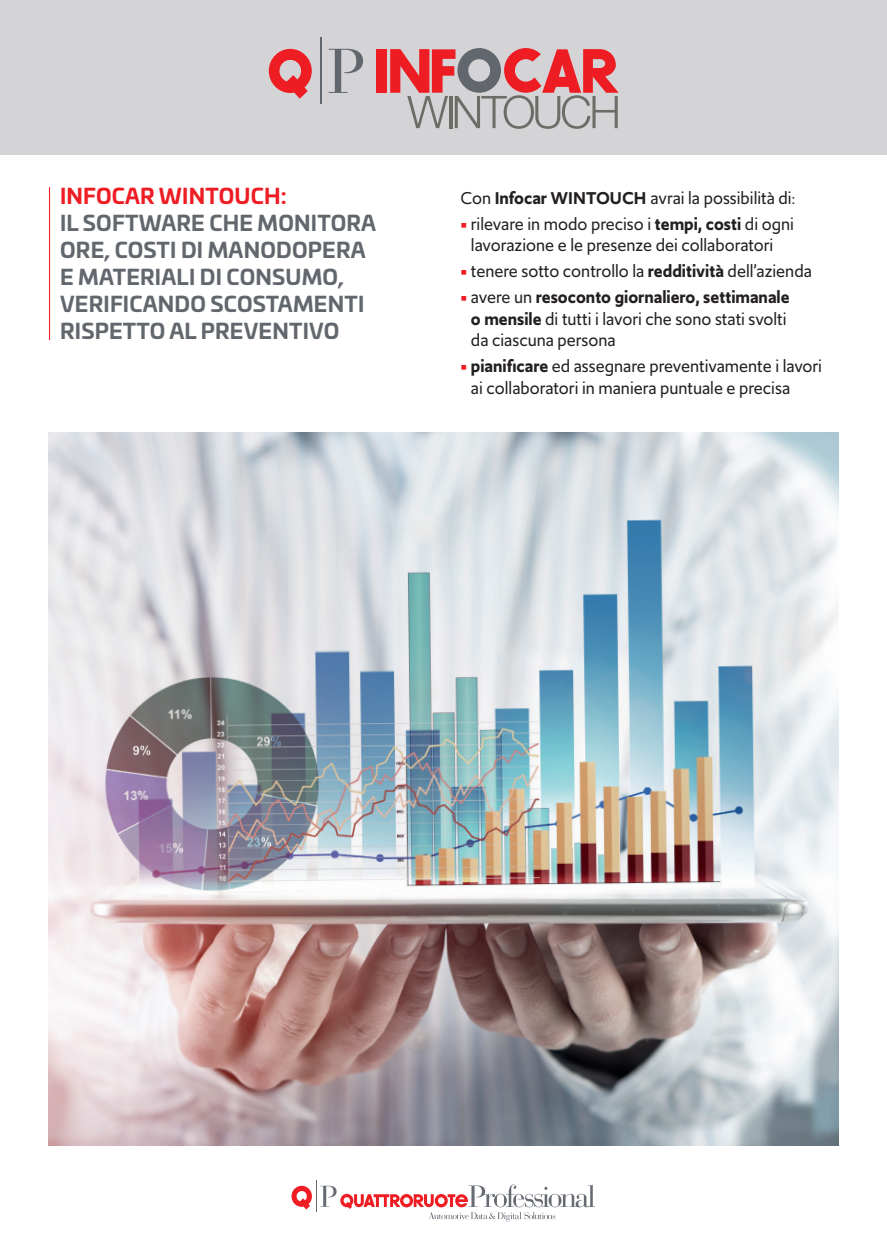
<style>
.page{position:relative;width:887px;height:1257px;background:#fff}
.page>*{position:absolute;margin:0;border:0;box-sizing:border-box;transform-origin:0 0}
.t1{font:700 21px/27px "Univia Pro";letter-spacing:.01em;color:#62676e}
.t2{font:700 21px "Univia Pro";letter-spacing:.01em;color:#ee1d23}
.t3{font:18px/21.6px "Upgrade";color:#231f20}
.s1{font-weight:600}
.s2{font-weight:900;color:#ee1d23}
</style>
<div class="page">
<img style="left:48px;top:432px;width:791px;height:713px">
<div style="left:0;top:0;width:887px;height:155px;background:#d4d4d7"></div>
<hr style="left:49px;top:187px;width:1px;height:153px;background:#ee1d23">
<svg style="left:291px;top:1186px;width:21px;height:23px"></svg>
<hr style="left:316px;top:1180px;width:1px;height:32px;background:#666b73">
<svg style="left:320px;top:1184px;width:275px;height:38px"></svg>
<svg style="left:269px;top:49px;width:43px;height:50px"></svg>
<svg style="left:329px;top:49px;width:34px;height:44px"></svg>
<hr style="left:321px;top:38px;width:1px;height:66px;background:#62676e">
<div style="left:376px;top:49px;width:11px;height:44px;background:#ee1d23"></div>
<svg style="left:390px;top:48px;width:229px;height:81px"></svg>
<p class="t2" style="left:60px;top:179px;width:228px">INFOCAR WINTOUCH:</p>
<p class="t1" style="left:60px;top:208px;width:318px">IL SOFTWARE CHE MONITORA<br>ORE, COSTI DI MANODOPERA<br>E MATERIALI DI CONSUMO,<br>VERIFICANDO SCOSTAMENTI<br>RISPETTO AL PREVENTIVO</p>
<p class="t3" style="left:460px;top:187px;width:336px">Con <span class="s1">Infocar WINTOUCH</span> avrai la possibilità di:</p>
<p class="t3" style="left:460px;top:213px;width:335px;text-align:center"><span class="s2">•</span> rilevare in modo preciso i <span class="s1">tempi, costi</span> di ogni lavorazione e le presenze dei collaboratori</p>
<p class="t3" style="left:460px;top:260px;width:353px"><span class="s2">•</span> tenere sotto controllo la <span class="s1">redditività</span> dell’azienda</p>
<p class="t3" style="left:471px;top:286px;width:320px;text-indent:-10px"><span class="s2">•</span> avere un <span class="s1">resoconto giornaliero, settimanale o mensile</span> di tutti i lavori che sono stati svolti da ciascuna persona</p>
<p class="t3" style="left:471px;top:355px;width:353px;text-indent:-10px"><span class="s2">•</span> <span class="s1">pianificare</span> ed assegnare preventivamente i lavori ai collaboratori in maniera puntuale e precisa</p>
</div>
